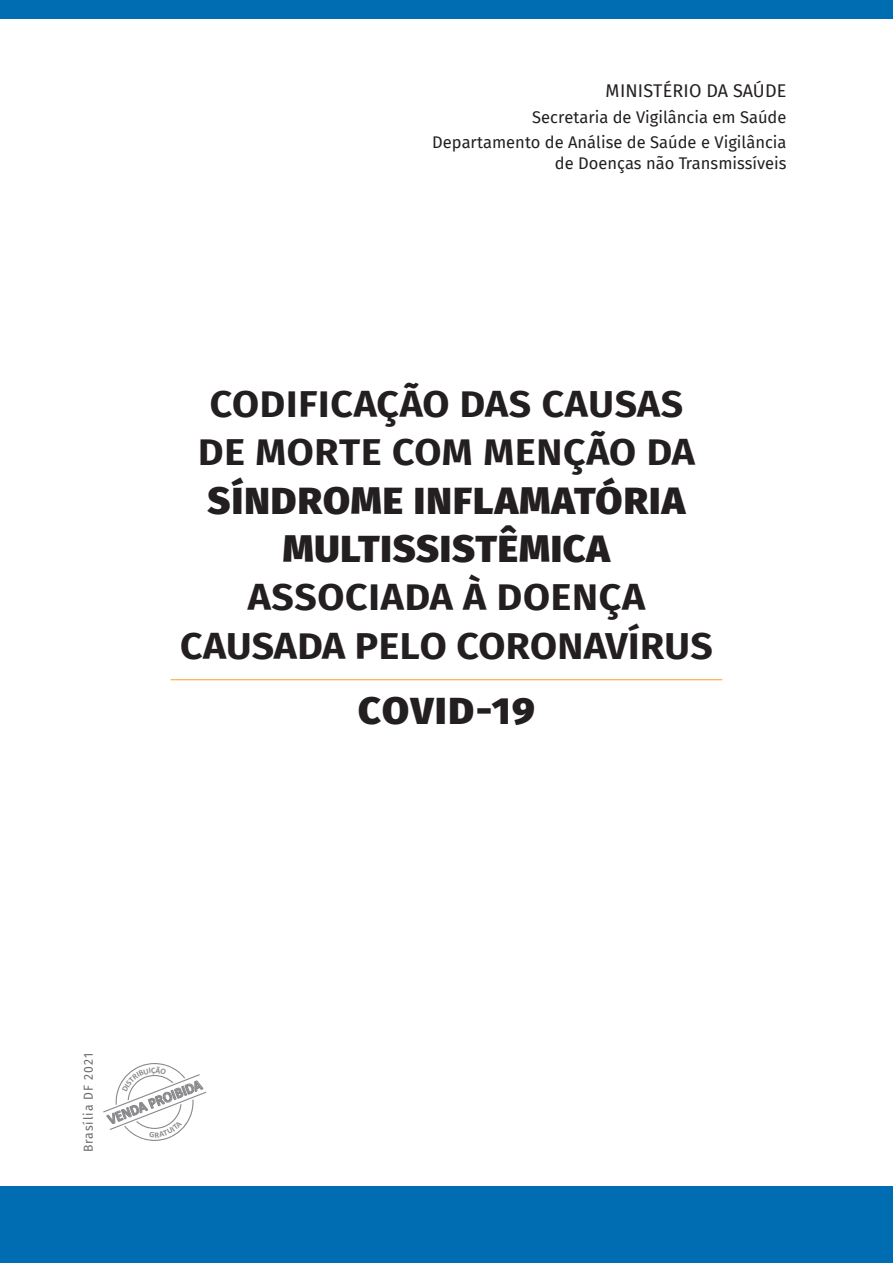
<style>
.page{position:relative;width:893px;height:1263px;background:#fff}
.page>*{position:absolute;margin:0;border:0;box-sizing:border-box;transform-origin:0 0}
.t1{font:700 37.2px/48.3px "Fira Sans";letter-spacing:.01em;color:#231f20;text-align:center;scale:1.05 1}
.t2{font:800 37.2px/48.3px "Fira Sans";letter-spacing:.03em;color:#231f20;text-align:center;scale:1.05 1}
.t3{font:18px "Fira Sans";letter-spacing:.01em;color:#231f20}
.t4{font:16.5px/25.2px "Fira Sans";color:#231f20;text-align:right}
.t5{font:700 15px "Calibri";color:#6c6d70;scale:.92 1}
.t6{font:12.75px "Fira Sans";letter-spacing:.08em;color:#57585a;scale:.95 1}
</style>
<div class="page">
<div style="left:0;top:0;width:893px;height:19px;background:#006db3"></div>
<div style="left:0;top:1186px;width:893px;height:77px;background:#006db3"></div>
<hr style="left:171px;top:679px;width:551px;height:1px;background:#f9a032">
<svg style="left:103px;top:1063px;width:103px;height:78px"></svg>
<p class="t3" style="left:605px;top:78px;width:182px">MINISTÉRIO DA SAÚDE</p>
<p class="t4" style="left:432px;top:104px;width:356px">Secretaria de Vigilância em Saúde<br>Departamento de Análise de Saúde e Vigilância</p>
<p class="t4" style="left:555px;top:150px;width:233px">de Doenças não Transmissíveis</p>
<h1 class="t1" style="left:198px;top:377px;width:475px">CODIFICAÇÃO DAS CAUSAS<br>DE MORTE COM MENÇÃO DA</h1>
<h1 class="t2" style="left:208px;top:473px;width:457px">SÍNDROME INFLAMATÓRIA<br>MULTISSISTÊMICA</h1>
<h1 class="t1" style="left:180px;top:571px;width:509px">ASSOCIADA À DOENÇA<br>CAUSADA PELO CORONAVÍRUS</h1>
<h1 class="t2" style="left:358px;top:683px;width:170px">COVID-19</h1>
<p class="t6" style="left:79px;top:1152px;width:106px;rotate:-90deg">Brasília DF 2021</p>
<p class="t5" style="left:105px;top:1111px;width:110px;rotate:-21deg">VENDA PROIBIDA</p>
</div>
